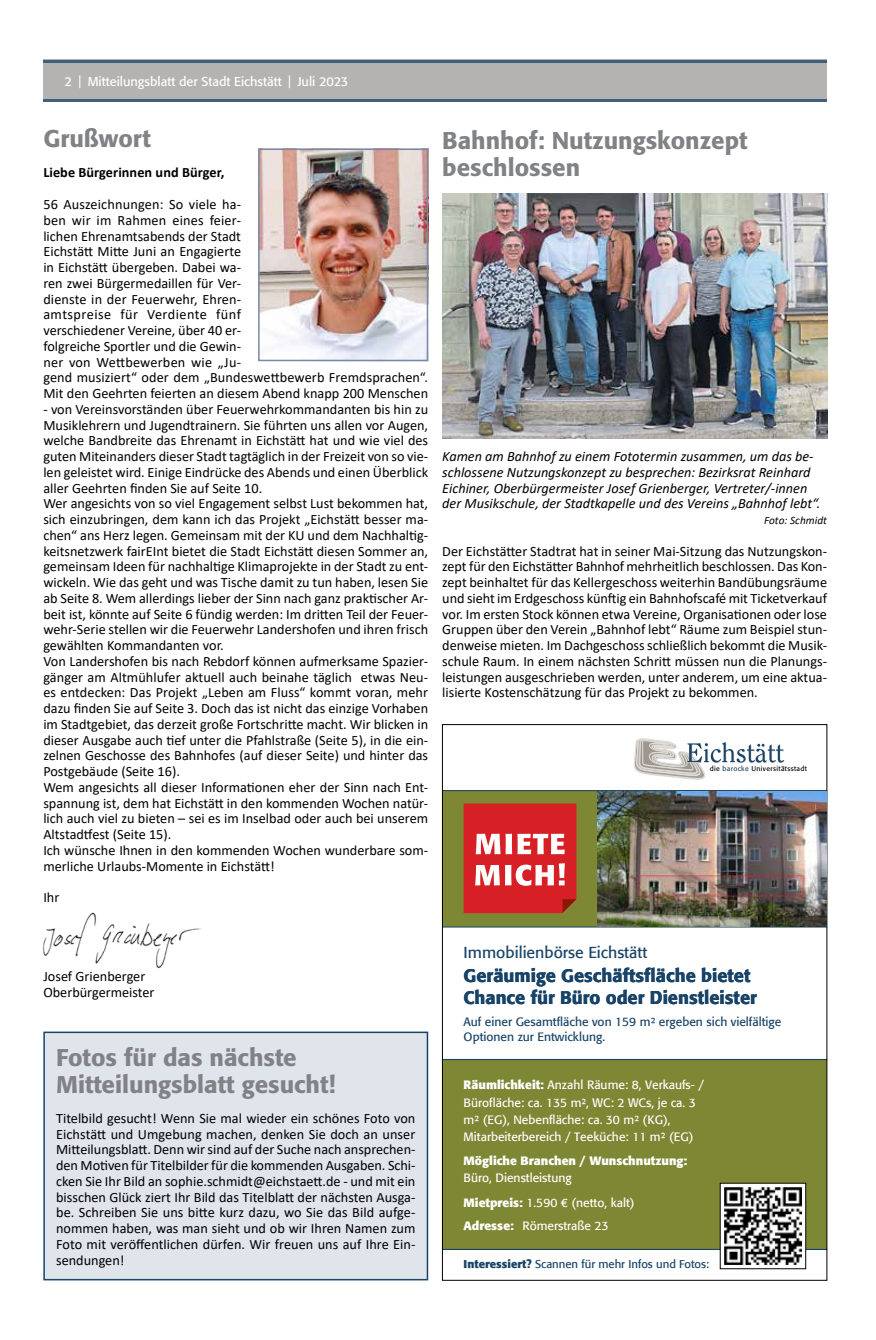
<style>
.page{position:relative;width:876px;height:1340px;background:#fff}
.page>*{position:absolute;margin:0;border:0;box-sizing:border-box;transform-origin:0 0}
.t1{font:500 24px/27px "Formata";color:#808285}
.t2{font:500 18.15px/21.5px "Formata";color:#184469}
.t3{font:15.9px "Formata";color:#184469}
.t4{font:14.25px/15.8px "Calibri";color:#000}
.t5{font:italic 14.25px/15.8px "Calibri";color:#000}
.t6{font:700 14.25px "Calibri";letter-spacing:.005em;color:#000}
.t7{font:12.75px "Formata";color:#fff}
.t8{font:12px/17.1px "Formata";color:#fff}
.t9{font:12px/15px "Formata";color:#184469}
.t10{font:700 12px "Formata";color:#fff}
.t11{font:11.25px "Formata";color:#184469}
.t12{font:italic 11.25px "Calibri";letter-spacing:.005em;color:#000}
.t13{font:6.9px "Formata";letter-spacing:.05em;color:#000}
.s1{color:#184469}
.s2{font-weight:700}
</style>
<div class="page">
<div style="left:43px;top:60px;width:784px;height:42px;background:#b5b3b1"></div>
<hr style="left:43px;top:99px;width:784px;height:3px;background:#3f5f7a">
<hr style="left:43px;top:60px;width:784px;height:3px;background:#3f5f7a">
<img style="left:43px;top:912px;width:158px;height:57px">
<img style="left:261px;top:151px;width:164px;height:207px">
<div style="left:258px;top:148px;width:170px;height:213px;border:2px solid #7989a5"></div>
<div style="left:442px;top:1059px;width:385px;height:189px;background:#7e8733"></div>
<div style="left:442px;top:790px;width:385px;height:136px;background:#7e8733"></div>
<hr style="left:442px;top:790px;width:385px;height:1px;background:#184469">
<hr style="left:442px;top:1248px;width:385px;height:1px;background:#184469">
<svg style="left:634px;top:738px;width:151px;height:41px"></svg>
<hr style="left:442px;top:926px;width:385px;height:1px;background:#184469">
<svg style="left:464px;top:803px;width:112px;height:110px;background:#dc474c"></svg>
<div style="left:720px;top:1183px;width:86px;height:85px;background:#fff"></div>
<hr style="left:442px;top:1058px;width:385px;height:2px;background:#184469">
<img style="left:597px;top:791px;width:230px;height:135px">
<img style="left:724px;top:1187px;width:77px;height:77px">
<div style="left:43px;top:1031px;width:385px;height:249px;background:#e0e4eb;border:2px solid #184469"></div>
<img style="left:442px;top:193px;width:385px;height:245px">
<p class="t7" style="left:65px;top:74px;width:285px">2 | Mitteilungsblatt der Stadt Eichstätt | Juli 2023</p>
<h1 class="t1" style="left:43px;top:125px;width:109px">Grußwort</h1>
<p class="t6" style="left:43px;top:163px;width:183px">Liebe Bürgerinnen und Bürger,</p>
<p class="t4" style="left:43px;top:196px;width:386px">56 Auszeichnungen: So viele ha-<br>ben wir im Rahmen eines feier-<br>lichen Ehrenamtsabends der Stadt<br>Eichstätt Mitte Juni an Engagierte<br>in Eichstätt übergeben. Dabei wa-<br>ren zwei Bürgermedaillen für Ver-<br>dienste in der Feuerwehr, Ehren-<br>amtspreise für Verdiente fünf<br>verschiedener Vereine, über 40 er-<br>folgreiche Sportler und die Gewin-<br>ner von Wettbewerben wie „Ju-<br>gend musiziert“ oder dem „Bundeswettbewerb Fremdsprachen“.<br>Mit den Geehrten feierten an diesem Abend knapp 200 Menschen</p>
<p class="t4" style="left:43px;top:401px;width:386px">- von Vereinsvorständen über Feuerwehrkommandanten bis hin zu Musiklehrern und Jugendtrainern. Sie führten uns allen vor Augen, welche Bandbreite das Ehrenamt in Eichstätt hat und wie viel des guten Miteinanders dieser Stadt tagtäglich in der Freizeit von so vie&shy;len geleistet wird. Einige Eindrücke des Abends und einen Überblick aller Geehrten finden Sie auf Seite 10.<br>Wer angesichts von so viel Engagement selbst Lust bekommen hat, sich einzubringen, dem kann ich das Projekt „Eichstätt besser ma&shy;chen“ ans Herz legen. Gemeinsam mit der KU und dem Nachhaltig&shy;keitsnetzwerk fairEInt bietet die Stadt Eichstätt diesen Sommer an, gemeinsam Ideen für nachhaltige Klimaprojekte in der Stadt zu ent&shy;wickeln. Wie das geht und was Tische damit zu tun haben, lesen Sie ab Seite 8. Wem allerdings lieber der Sinn nach ganz praktischer Ar&shy;beit ist, könnte auf Seite 6 fündig werden: Im dritten Teil der Feuer&shy;wehr-Serie stellen wir die Feuerwehr Landershofen und ihren frisch gewählten Kommandanten vor.<br>Von Landershofen bis nach Rebdorf können aufmerksame Spazier&shy;gänger am Altmühlufer aktuell auch beinahe täglich etwas Neu&shy;es entdecken: Das Projekt „Leben am Fluss“ kommt voran, mehr dazu finden Sie auf Seite 3. Doch das ist nicht das einzige Vorhaben im Stadtgebiet, das derzeit große Fortschritte macht. Wir blicken in dieser Ausgabe auch tief unter die Pfahlstraße (Seite 5), in die ein&shy;zelnen Geschosse des Bahnhofes (auf dieser Seite) und hinter das Postgebäude (Seite 16).<br>Wem angesichts all dieser Informationen eher der Sinn nach Ent&shy;spannung ist, dem hat Eichstätt in den kommenden Wochen natür&shy;lich auch viel zu bieten – sei es im Inselbad oder auch bei unserem Altstadtfest (Seite 15).<br>Ich wünsche Ihnen in den kommenden Wochen wunderbare som&shy;merliche Urlaubs-Momente in Eichstätt!</p>
<p class="t4" style="left:43px;top:889px;width:18px">Ihr</p>
<h1 class="t1" style="left:442px;top:127px;width:307px">Bahnhof: Nutzungskonzept beschlossen</h1>
<p class="t5" style="left:442px;top:448px;width:380px">Kamen am Bahnhof zu einem Fototermin zusammen, um das be&shy;schlossene Nutzungskonzept zu besprechen: Bezirksrat Reinhard Eichiner, Oberbürgermeister Josef Grienberger, Vertreter/-innen der Musikschule, der Stadtkapelle und des Vereins „Bahnhof lebt“.</p>
<p class="t12" style="left:764px;top:512px;width:64px">Foto: Schmidt</p>
<p class="t4" style="left:442px;top:542px;width:386px;text-align:justify">Der Eichstätter Stadtrat hat in seiner Mai-Sitzung das Nutzungskon&shy;zept für den Eichstätter Bahnhof mehrheitlich beschlossen. Das Kon&shy;zept beinhaltet für das Kellergeschoss weiterhin Bandübungsräume und sieht im Erdgeschoss künftig ein Bahnhofscafé mit Ticketverkauf vor. Im ersten Stock können etwa Vereine, Organisationen oder lose Gruppen über den Verein „Bahnhof lebt“ Räume zum Beispiel stun&shy;denweise mieten. Im Dachgeschoss schließlich bekommt die Musik&shy;schule Raum. In einem nächsten Schritt müssen nun die Planungs&shy;leistungen ausgeschrieben werden, unter anderem, um eine aktua&shy;lisierte Kostenschätzung für das Projekt zu bekommen.</p>
<p class="t13" style="left:710px;top:764px;width:99px">die <span class="s1">barocke</span> Universitätsstadt</p>
<p class="t4" style="left:43px;top:968px;width:113px">Josef Grienberger<br>Oberbürgermeister</p>
<h1 class="t1" style="left:56px;top:1043px;width:281px">Fotos für das nächste<br>Mitteilungsblatt gesucht!</h1>
<p class="t4" style="left:56px;top:1109px;width:361px;text-align:justify">Titelbild gesucht! Wenn Sie mal wieder ein schönes Foto von Eichstätt und Umgebung machen, denken Sie doch an unser Mitteilungsblatt. Denn wir sind auf der Suche nach ansprechen&shy;den Motiven für Titelbilder für die kommenden Ausgaben. Schi&shy;cken Sie Ihr Bild an sophie.schmidt@eichstaett.de - und mit ein bisschen Glück ziert Ihr Bild das Titelblatt der nächsten Ausga&shy;be. Schreiben Sie uns bitte kurz dazu, wo Sie das Bild aufge&shy;nommen haben, was man sieht und ob wir Ihren Namen zum Foto mit veröffentlichen dürfen. Wir freuen uns auf Ihre Ein&shy;sendungen!</p>
<p class="t3" style="left:464px;top:942px;width:185px">Immobilienbörse Eichstätt</p>
<p class="t2" style="left:464px;top:965px;width:295px">Geräumige Geschäftsfläche bietet<br>Chance für Büro oder Dienstleister</p>
<p class="t9" style="left:464px;top:1014px;width:319px">Auf einer Gesamtfläche von 159 m² ergeben sich vielfältige<br>Optionen zur Entwicklung.</p>
<p class="t8" style="left:464px;top:1076px;width:242px"><span class="s2">Räumlichkeit:</span> Anzahl Räume: 8, Verkaufs- / Bürofläche: ca. 135 m², WC: 2 WCs, je ca. 3 m² (EG), Nebenfläche: ca. 30 m² (KG), Mitarbeiterbereich / Teeküche: 11 m² (EG)</p>
<p class="t10" style="left:464px;top:1153px;width:225px">Mögliche Branchen / Wunschnutzung:</p>
<p class="t8" style="left:464px;top:1166px;width:172px;line-height:23.9px">Büro, Dienstleistung<br><span class="s2">Mietpreis:</span> 1.590 € (netto, kalt)<br><span class="s2">Adresse:</span> Römerstraße 23</p>
<p class="t11" style="left:464px;top:1257px;width:247px"><span class="s2">Interessiert?</span> Scannen für mehr Infos und Fotos:</p>
</div>
